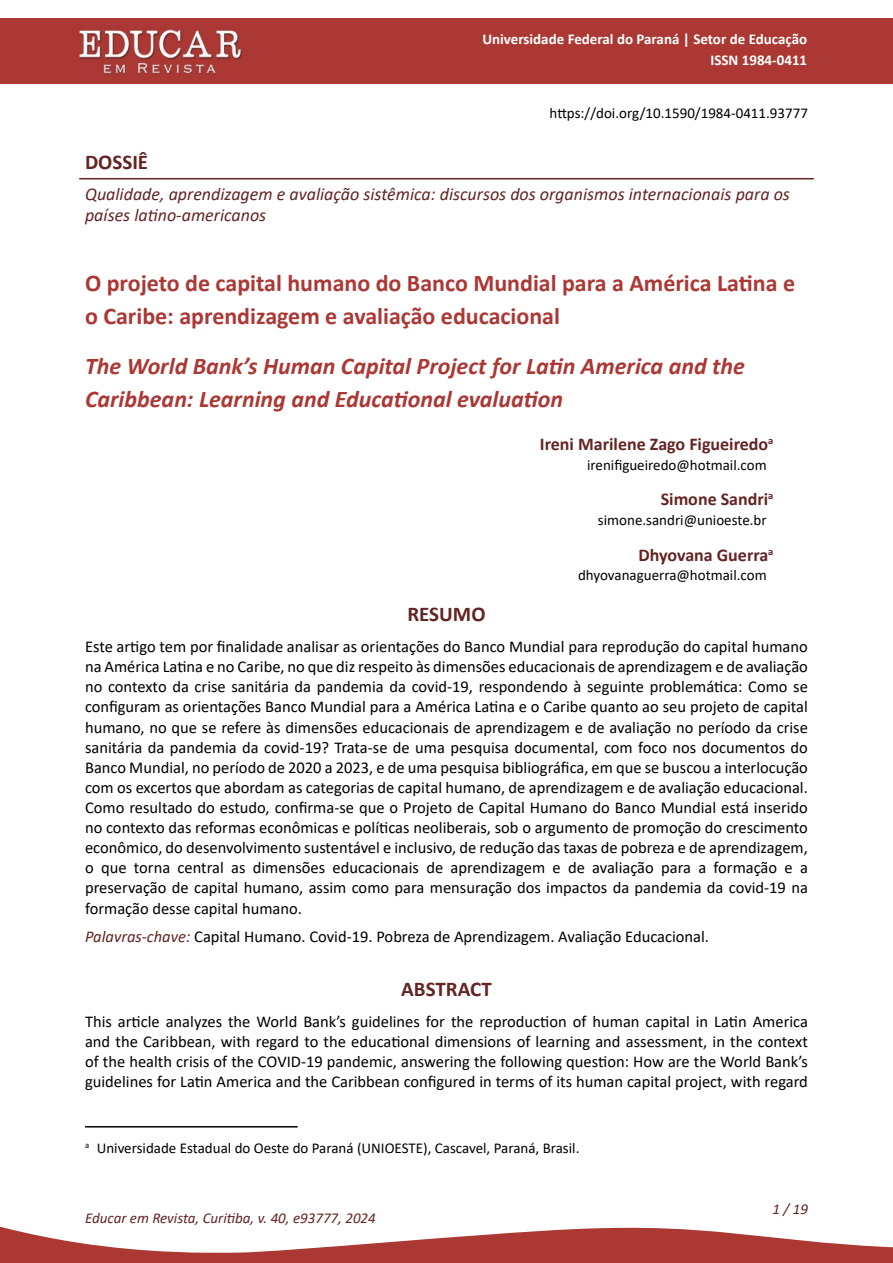
<style>
.page{position:relative;width:893px;height:1263px;background:#fff}
.page>*{position:absolute;margin:0;border:0;box-sizing:border-box;transform-origin:0 0}
._4-TÍTULO_ARTIGO_idioma_principal{font:700 24px/33px "Calibri";color:#ab3834}
._5-TÍTULO_ARTIGO_idiomas_secundários{font:italic 700 24px/33px "Calibri";color:#ab3834}
._11-TÍTULO_ABSTRACT{font:700 21px "Calibri";color:#632423}
._2-GÊNERO__Artigo_Dossiê{font:700 21px "Calibri";color:#632423}
._10-TÍTULO_RESUMO{font:700 21px "Calibri";color:#632423}
._3-TÍTULO_DOSSIÊ{font:italic 18px/21.6px "Calibri";color:#632423}
._6-AUTOR_nome{font:700 18px "Calibri";color:#632423}
._12-TEXTO_RESUMO_ABSTRACT{font:16.5px/20.1px "Calibri";color:#000;text-align:justify}
._13-PALAVRAS-CHAVE_KEYWORDS{font:16.5px "Calibri";color:#000}
._7-AUTOR_e-mail{font:15px "Calibri";color:#000}
._8-NOTA_AUTOR_1{font:15px "Calibri";color:#000}
.t1{font:700 15px "Calibri";color:#fff}
.t2{font:italic 15px "Calibri";color:#632423}
._1-DOI_primeira_pág{font:15px "Calibri";color:#000}
.s1{font-style:italic;color:#632423}
</style>
<div class="page">
<div style="left:0;top:18px;width:893px;height:66px;background:#ab3833"></div>
<svg style="left:0;top:1226px;width:893px;height:37px"></svg>
<hr style="left:79px;top:178px;width:735px;height:1px;background:#632423">
<img style="left:78px;top:29px;width:165px;height:45px">
<hr style="left:85px;top:1126px;width:213px;height:1px;background:#000">
<p class="t1" style="left:482px;top:28px;width:326px">Universidade Federal do Paraná | Setor de Educação</p>
<p class="t1" style="left:710px;top:49px;width:98px">ISSN 1984-0411</p>
<p class="_1-DOI_primeira_pág" style="left:550px;top:102px;width:260px">https://doi.org/10.1590/1984-0411.93777</p>
<p class="_2-GÊNERO__Artigo_Dossiê" style="left:85px;top:147px;width:65px">DOSSIÊ</p>
<p class="_3-TÍTULO_DOSSIÊ" style="left:85px;top:182px;width:706px">Qualidade, aprendizagem e avaliação sistêmica: discursos dos organismos internacionais para os países latino-americanos</p>
<p class="_4-TÍTULO_ARTIGO_idioma_principal" style="left:85px;top:267px;width:712px">O projeto de capital humano do Banco Mundial para a América Latina e o Caribe: aprendizagem e avaliação educacional</p>
<p class="_5-TÍTULO_ARTIGO_idiomas_secundários" style="left:85px;top:349px;width:661px">The World Bank’s Human Capital Project for Latin America and the<br>Caribbean: Learning and Educational evaluation</p>
<p class="_6-AUTOR_nome" style="left:540px;top:432px;width:235px">Ireni Marilene Zago Figueiredo<sup>a</sup></p>
<p class="_7-AUTOR_e-mail" style="left:587px;top:454px;width:181px">irenifigueiredo@hotmail.com</p>
<p class="_6-AUTOR_nome" style="left:661px;top:487px;width:114px">Simone Sandri<sup>a</sup></p>
<p class="_7-AUTOR_e-mail" style="left:598px;top:509px;width:170px">simone.sandri@unioeste.br</p>
<p class="_6-AUTOR_nome" style="left:638px;top:542px;width:137px">Dhyovana Guerra<sup>a</sup></p>
<p class="_7-AUTOR_e-mail" style="left:578px;top:565px;width:190px">dhyovanaguerra@hotmail.com</p>
<p class="_10-TÍTULO_RESUMO" style="left:407px;top:600px;width:80px">RESUMO</p>
<p class="_12-TEXTO_RESUMO_ABSTRACT" style="left:85px;top:636px;width:724px">Este artigo tem por finalidade analisar as orientações do Banco Mundial para reprodução do capital humano na América Latina e no Caribe, no que diz respeito às dimensões educacionais de aprendizagem e de avaliação no contexto da crise sanitária da pandemia da covid-19, respondendo à seguinte problemática: Como se configuram as orientações Banco Mundial para a América Latina e o Caribe quanto ao seu projeto de capital humano, no que se refere às dimensões educacionais de aprendizagem e de avaliação no período da crise sanitária da pandemia da covid-19? Trata-se de uma pesquisa documental, com foco nos documentos do Banco Mundial, no período de 2020 a 2023, e de uma pesquisa bibliográfica, em que se buscou a interlocução com os excertos que abordam as categorias de capital humano, de aprendizagem e de avaliação educacional.<br>Como resultado do estudo, confirma-se que o Projeto de Capital Humano do Banco Mundial está inserido no contexto das reformas econômicas e políticas neoliberais, sob o argumento de promoção do crescimento econômico, do desenvolvimento sustentável e inclusivo, de redução das taxas de pobreza e de aprendizagem, o que torna central as dimensões educacionais de aprendizagem e de avaliação para a formação e a preservação de capital humano, assim como para mensuração dos impactos da pandemia da covid-19 na formação desse capital humano.</p>
<p class="_13-PALAVRAS-CHAVE_KEYWORDS" style="left:85px;top:925px;width:626px"><span class="s1">Palavras-chave:</span> Capital Humano. Covid-19. Pobreza de Aprendizagem. Avaliação Educacional.</p>
<p class="_11-TÍTULO_ABSTRACT" style="left:401px;top:974px;width:92px">ABSTRACT</p>
<p class="_12-TEXTO_RESUMO_ABSTRACT" style="left:85px;top:1011px;width:724px">This article analyzes the World Bank’s guidelines for the reproduction of human capital in Latin America and the Caribbean, with regard to the educational dimensions of learning and assessment, in the context of the health crisis of the COVID-19 pandemic, answering the following question: How are the World Bank’s guidelines for Latin America and the Caribbean configured in terms of its human capital project, with regard</p>
<p class="_8-NOTA_AUTOR_1" style="left:85px;top:1138px;width:496px"><sup>a</sup> Universidade Estadual do Oeste do Paraná (UNIOESTE), Cascavel, Paraná, Brasil.</p>
<p class="t2" style="left:85px;top:1208px;width:292px">Educar em Revista, Curitiba, v. 40, e93777, 2024</p>
<p class="t2" style="left:772px;top:1198px;width:37px">1 / 19</p>
</div>
